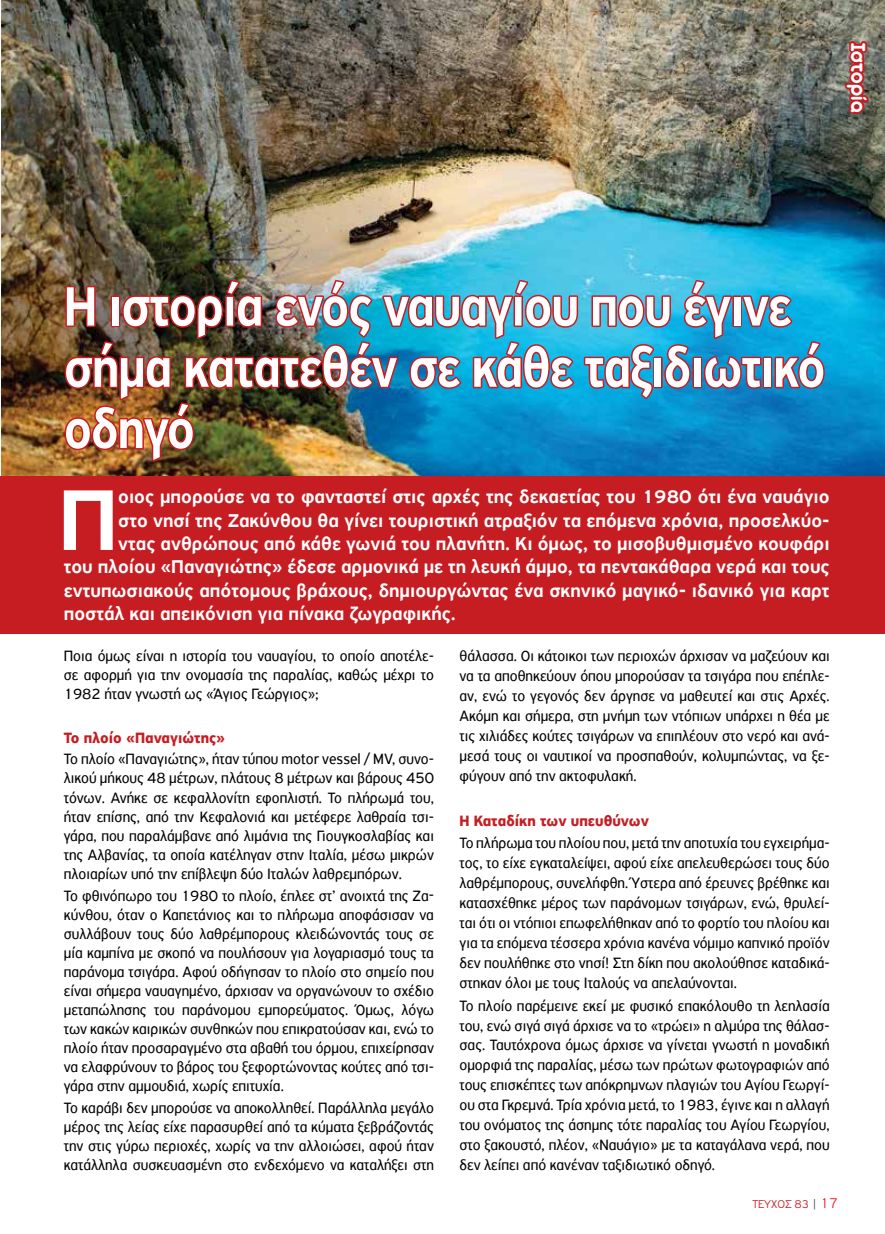
<style>
.page{position:relative;width:885px;height:1234px;background:#fff}
.page>*{position:absolute;margin:0;border:0;box-sizing:border-box;transform-origin:0 0}
.t1{font:500 91.35px "PF Highway Sans Pro";color:#fff}
.t2{font:500 58.65px/61.2px "PF Highway Sans Pro";letter-spacing:-.02em;color:#fff;scale:.87 1}
.t3{font:22.05px "Aka Acid GR Soft Ice Cream";letter-spacing:.01em;color:#fff;scale:.95 1}
.t4{font:500 19.5px "PF Highway Sans Pro";color:#fff}
.t5{font:15.75px/19px "PF Highway Sans Pro";color:#000;text-align:justify;scale:.95 1}
.t6{font:700 15.75px "PF Highway Sans Pro";color:#c61d23;scale:.95 1}
.t7{font:300 12px "PF Highway Gothic";color:#c61d23}
.s1{color:#525451}
.s2{font-size:15px;color:#ed1d24}
</style>
<div class="page">
<img style="left:2px;top:0;width:882px;height:476px">
<div style="left:0;top:476px;width:884px;height:158px;background:#c61d23"></div>
<img style="left:63px;top:278px;width:763px;height:186px">
<svg style="left:843px;top:39px;width:27px;height:77px;background:#9b4644"></svg>
<h3 class="t3" style="left:869px;top:43px;width:75px;rotate:90deg">Ιστορία</h3>
<h2 class="t2" style="left:64px;top:276px;width:876px">Η ιστορία ενός ναυαγίου που έγινε σήμα κατατεθέν σε κάθε ταξιδιωτικό οδηγό</h2>
<h1 class="t1" style="left:58px;top:466px;width:61px">Π</h1>
<p class="t4" style="left:118px;top:485px;width:712px">οιος μπορούσε να το φανταστεί στις αρχές της δεκαετίας του 1980 ότι ένα ναυάγιο</p>
<p class="t4" style="left:118px;top:508px;width:712px">στο νησί της Ζακύνθου θα γίνει τουριστική ατραξιόν τα επόμενα χρόνια, προσελκύο-</p>
<p class="t4" style="left:118px;top:532px;width:712px">ντας ανθρώπους από κάθε γωνιά του πλανήτη. Κι όμως, το μισοβυθμισμένο κουφάρι</p>
<p class="t4" style="left:64px;top:555px;width:767px">του πλοίου «Παναγιώτης» έδεσε αρμονικά με τη λευκή άμμο, τα πεντακάθαρα νερά και τους</p>
<p class="t4" style="left:64px;top:579px;width:767px">εντυπωσιακούς απότομους βράχους, δημιουργώντας ένα σκηνικό μαγικό- ιδανικό για καρτ</p>
<p class="t4" style="left:64px;top:602px;width:393px">ποστάλ και απεικόνιση για πίνακα ζωγραφικής.</p>
<p class="t5" style="left:64px;top:646px;width:391px">Ποια όμως είναι η ιστορία του ναυαγίου, το οποίο αποτέλε&shy;σε αφορμή για την ονομασία της παραλίας, καθώς μέχρι το 1982 ήταν γνωστή ως «Άγιος Γεώργιος»;</p>
<p class="t6" style="left:64px;top:728px;width:171px">Το πλοίο «Παναγιώτης»</p>
<p class="t5" style="left:64px;top:749px;width:391px">Το πλοίο «Παναγιώτης», ήταν τύπου motor vessel / MV, συνο&shy;λικού μήκους 48 μέτρων, πλάτους 8 μέτρων και βάρους 450 τόνων. Ανήκε σε κεφαλλονίτη εφοπλιστή. Το πλήρωμά του, ήταν επίσης, από την Κεφαλονιά και μετέφερε λαθραία τσι&shy;γάρα, που παραλάμβανε από λιμάνια της Γιουγκοσλαβίας και της Αλβανίας, τα οποία κατέληγαν στην Ιταλία, μέσω μικρών πλοιαρίων υπό την επίβλεψη δύο Ιταλών λαθρεμπόρων.</p>
<p class="t5" style="left:64px;top:885px;width:391px">Το φθινόπωρο του 1980 το πλοίο, έπλεε στ’ ανοιχτά της Ζα&shy;κύνθου, όταν ο Καπετάνιος και το πλήρωμα αποφάσισαν να συλλάβουν τους δύο λαθρέμπορους κλειδώνοντάς τους σε μία καμπίνα με σκοπό να πουλήσουν για λογαριασμό τους τα παράνομα τσιγάρα. Αφού οδήγησαν το πλοίο στο σημείο που είναι σήμερα ναυαγημένο, άρχισαν να οργανώνουν το σχέδιο μεταπώλησης του παράνομου εμπορεύματος. Όμως, λόγω των κακών καιρικών συνθηκών που επικρατούσαν και, ενώ το πλοίο ήταν προσαραγμένο στα αβαθή του όρμου, επιχείρησαν να ελαφρύνουν το βάρος του ξεφορτώνοντας κούτες από τσι&shy;γάρα στην αμμουδιά, χωρίς επιτυχία.</p>
<p class="t5" style="left:64px;top:1097px;width:391px">Το καράβι δεν μπορούσε να αποκολληθεί. Παράλληλα μεγάλο μέρος της λείας είχε παρασυρθεί από τα κύματα ξεβράζοντάς την στις γύρω περιοχές, χωρίς να την αλλοιώσει, αφού ήταν κατάλληλα συσκευασμένη στο ενδεχόμενο να καταλήξει στη</p>
<p class="t5" style="left:459px;top:646px;width:391px;line-height:20px">θάλασσα. Οι κάτοικοι των περιοχών άρχισαν να μαζεύουν και να τα αποθηκεύουν όπου μπορούσαν τα τσιγάρα που επέπλε&shy;αν, ενώ το γεγονός δεν άργησε να μαθευτεί και στις Αρχές.<br>Ακόμη και σήμερα, στη μνήμη των ντόπιων υπάρχει η θέα με τις χιλιάδες κούτες τσιγάρων να επιπλέουν στο νερό και ανά&shy;μεσά τους οι ναυτικοί να προσπαθούν, κολυμπώντας, να ξε&shy;φύγουν από την ακτοφυλακή.</p>
<p class="t6" style="left:459px;top:811px;width:201px">Η Καταδίκη των υπευθύνων</p>
<p class="t5" style="left:459px;top:833px;width:391px;line-height:20px">Το πλήρωμα του πλοίου που, μετά την αποτυχία του εγχειρήμα&shy;τος, το είχε εγκαταλείψει, αφού είχε απελευθερώσει τους δύο λαθρέμπορους, συνελήφθη. Ύστερα από έρευνες βρέθηκε και κατασχέθηκε μέρος των παράνομων τσιγάρων, ενώ, θρυλεί&shy;ται ότι οι ντόπιοι επωφελήθηκαν από το φορτίο του πλοίου και για τα επόμενα τέσσερα χρόνια κανένα νόμιμο καπνικό προϊόν δεν πουλήθηκε στο νησί! Στη δίκη που ακολούθησε καταδικά&shy;στηκαν όλοι με τους Ιταλούς να απελαύνονται.</p>
<p class="t5" style="left:459px;top:995px;width:391px;line-height:20px">Το πλοίο παρέμεινε εκεί με φυσικό επακόλουθο τη λεηλασία του, ενώ σιγά σιγά άρχισε να το «τρώει» η αλμύρα της θάλασ&shy;σας. Ταυτόχρονα όμως άρχισε να γίνεται γνωστή η μοναδική ομορφιά της παραλίας, μέσω των πρώτων φωτογραφιών από τους επισκέπτες των απόκρημνων πλαγιών του Αγίου Γεωργί&shy;ου στα Γκρεμνά. Τρία χρόνια μετά, το 1983, έγινε και η αλλαγή του ονόματος της άσημης τότε παραλίας του Αγίου Γεωργίου, στο ξακουστό, πλέον, «Ναυάγιο» με τα καταγάλανα νερά, που δεν λείπει από κανέναν ταξιδιωτικό οδηγό.</p>
<p class="t7" style="left:752px;top:1197px;width:87px">ΤΕΥΧΟΣ 83 <span class="s1">|</span> <span class="s2">17</span></p>
</div>
